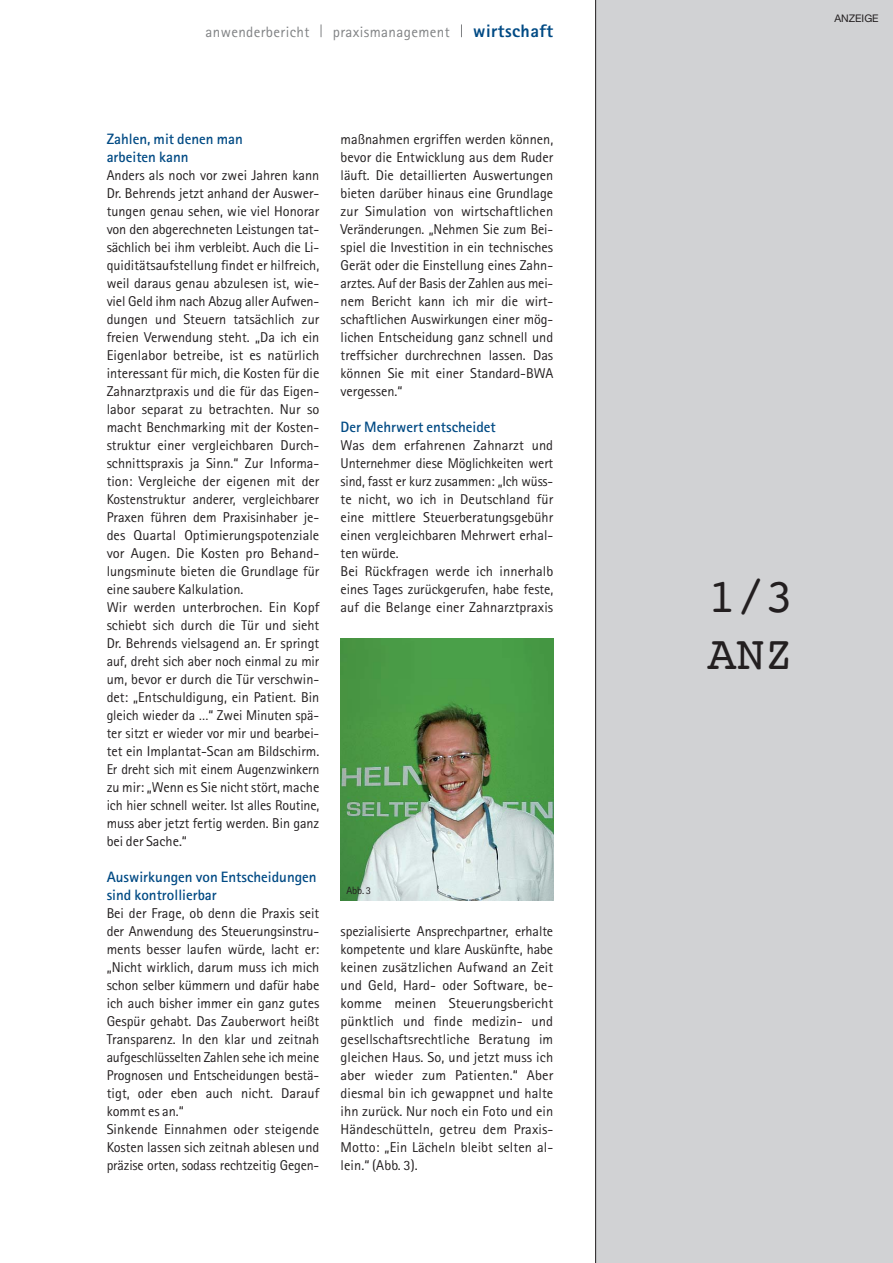
<style>
.page{position:relative;width:893px;height:1263px;background:#fff}
.page>*{position:absolute;margin:0;border:0;box-sizing:border-box;transform-origin:0 0}
.t1{font:48px/57.6px "Courier";color:#231f20}
.t2{font:800 18px "Rotis Sans Serif";letter-spacing:.025em;color:#004a84}
.t3{font:700 15px/18px "Rotis Sans Serif";color:#004a84}
.t4{font:15px "Rotis Sans Serif";letter-spacing:.025em;color:#808284}
.t5{font:14.25px/18px "Rotis Sans Serif";color:#231f20}
.t6{font:10.5px "Helvetica Neue";color:#231f20}
.t7{font:10.5px "Rotis Sans Serif";color:#231f20}
</style>
<div class="page">
<svg style="left:461px;top:24px;width:1px;height:13px"></svg>
<svg style="left:321px;top:24px;width:1px;height:13px"></svg>
<div style="left:595px;top:0;width:298px;height:1263px;background:#d1d2d4"></div>
<hr style="left:595px;top:0;width:1px;height:1263px;background:#231f20">
<img style="left:340px;top:638px;width:213px;height:262px">
<p class="t4" style="left:206px;top:27px;width:105px">anwenderbericht</p>
<p class="t4" style="left:333px;top:27px;width:118px">praxismanagement</p>
<p class="t2" style="left:473px;top:25px;width:81px">wirtschaft</p>
<p class="t3" style="left:107px;top:131px;width:138px">Zahlen, mit denen man arbeiten kann</p>
<p class="t5" style="left:107px;top:168px;width:214px">Anders als noch vor zwei Jahren kann Dr. Behrends jetzt anhand der Auswer&shy;tungen genau sehen, wie viel Honorar von den abgerechneten Leistungen tat&shy;sächlich bei ihm verbleibt. Auch die Li&shy;quiditätsaufstellung findet er hilfreich, weil daraus genau abzulesen ist, wie&shy;viel Geld ihm nach Abzug aller Aufwen&shy;dungen und Steuern tatsächlich zur freien Verwendung steht. „Da ich ein Eigenlabor betreibe, ist es natürlich interessant für mich, die Kosten für die Zahnarztpraxis und die für das Eigen&shy;labor separat zu betrachten. Nur so macht Benchmarking mit der Kosten&shy;struktur einer vergleichbaren Durch&shy;schnittspraxis ja Sinn.“ Zur Informa&shy;tion: Vergleiche der eigenen mit der Kostenstruktur anderer, vergleichbarer Praxen führen dem Praxisinhaber je&shy;des Quartal Optimierungspotenziale vor Augen. Die Kosten pro Behand&shy;lungsminute bieten die Grundlage für eine saubere Kalkulation.<br>Wir werden unterbrochen. Ein Kopf schiebt sich durch die Tür und sieht Dr. Behrends vielsagend an. Er springt auf, dreht sich aber noch einmal zu mir um, bevor er durch die Tür verschwin&shy;det: „Entschuldigung, ein Patient. Bin gleich wieder da …“ Zwei Minuten spä&shy;ter sitzt er wieder vor mir und bearbei&shy;tet ein Implantat-Scan am Bildschirm.<br>Er dreht sich mit einem Augenzwinkern zu mir: „Wenn es Sie nicht stört, mache ich hier schnell weiter. Ist alles Routine, muss aber jetzt fertig werden. Bin ganz bei der Sache.“</p>
<p class="t3" style="left:107px;top:869px;width:212px">Auswirkungen von Entscheidungen sind kontrollierbar</p>
<p class="t5" style="left:107px;top:906px;width:214px">Bei der Frage, ob denn die Praxis seit der Anwendung des Steuerungsinstru&shy;ments besser laufen würde, lacht er: „Nicht wirklich, darum muss ich mich schon selber kümmern und dafür habe ich auch bisher immer ein ganz gutes Gespür gehabt. Das Zauberwort heißt Transparenz. In den klar und zeitnah aufgeschlüsselten Zahlen sehe ich meine Prognosen und Entscheidungen bestä&shy;tigt, oder eben auch nicht. Darauf kommt es an.“<br>Sinkende Einnahmen oder steigende Kosten lassen sich zeitnah ablesen und präzise orten, sodass rechtzeitig Gegen-</p>
<p class="t5" style="left:341px;top:132px;width:214px;text-align:justify">maßnahmen ergriffen werden können, bevor die Entwicklung aus dem Ruder läuft. Die detaillierten Auswertungen bieten darüber hinaus eine Grundlage zur Simulation von wirtschaftlichen Veränderungen. „Nehmen Sie zum Bei&shy;spiel die Investition in ein technisches Gerät oder die Einstellung eines Zahn&shy;arztes. Auf der Basis der Zahlen aus mei&shy;nem Bericht kann ich mir die wirt&shy;schaftlichen Auswirkungen einer mög&shy;lichen Entscheidung ganz schnell und treffsicher durchrechnen lassen. Das können Sie mit einer Standard-BWA vergessen.“</p>
<p class="t3" style="left:341px;top:419px;width:157px">Der Mehrwert entscheidet</p>
<p class="t5" style="left:341px;top:438px;width:214px">Was dem erfahrenen Zahnarzt und Unternehmer diese Möglichkeiten wert sind, fasst er kurz zusammen: „Ich wüss&shy;te nicht, wo ich in Deutschland für eine mittlere Steuerberatungsgebühr einen vergleichbaren Mehrwert erhal&shy;ten würde.<br>Bei Rückfragen werde ich innerhalb eines Tages zurückgerufen, habe feste, auf die Belange einer Zahnarztpraxis</p>
<p class="t7" style="left:347px;top:887px;width:26px">Abb. 3</p>
<p class="t5" style="left:341px;top:924px;width:214px;text-align:justify">spezialisierte Ansprechpartner, erhalte kompetente und klare Auskünfte, habe keinen zusätzlichen Aufwand an Zeit und Geld, Hard- oder Software, be&shy;komme meinen Steuerungsbericht pünktlich und finde medizin- und gesellschaftsrechtliche Beratung im gleichen Haus. So, und jetzt muss ich aber wieder zum Patienten.“ Aber diesmal bin ich gewappnet und halte ihn zurück. Nur noch ein Foto und ein Händeschütteln, getreu dem Praxis-Motto: „Ein Lächeln bleibt selten al&shy;lein.“ (Abb. 3).</p>
<p class="t6" style="left:834px;top:15px;width:46px">ANZEIGE</p>
<h1 class="t1" style="left:707px;top:572px;width:88px">1/3<br>ANZ</h1>
</div>
